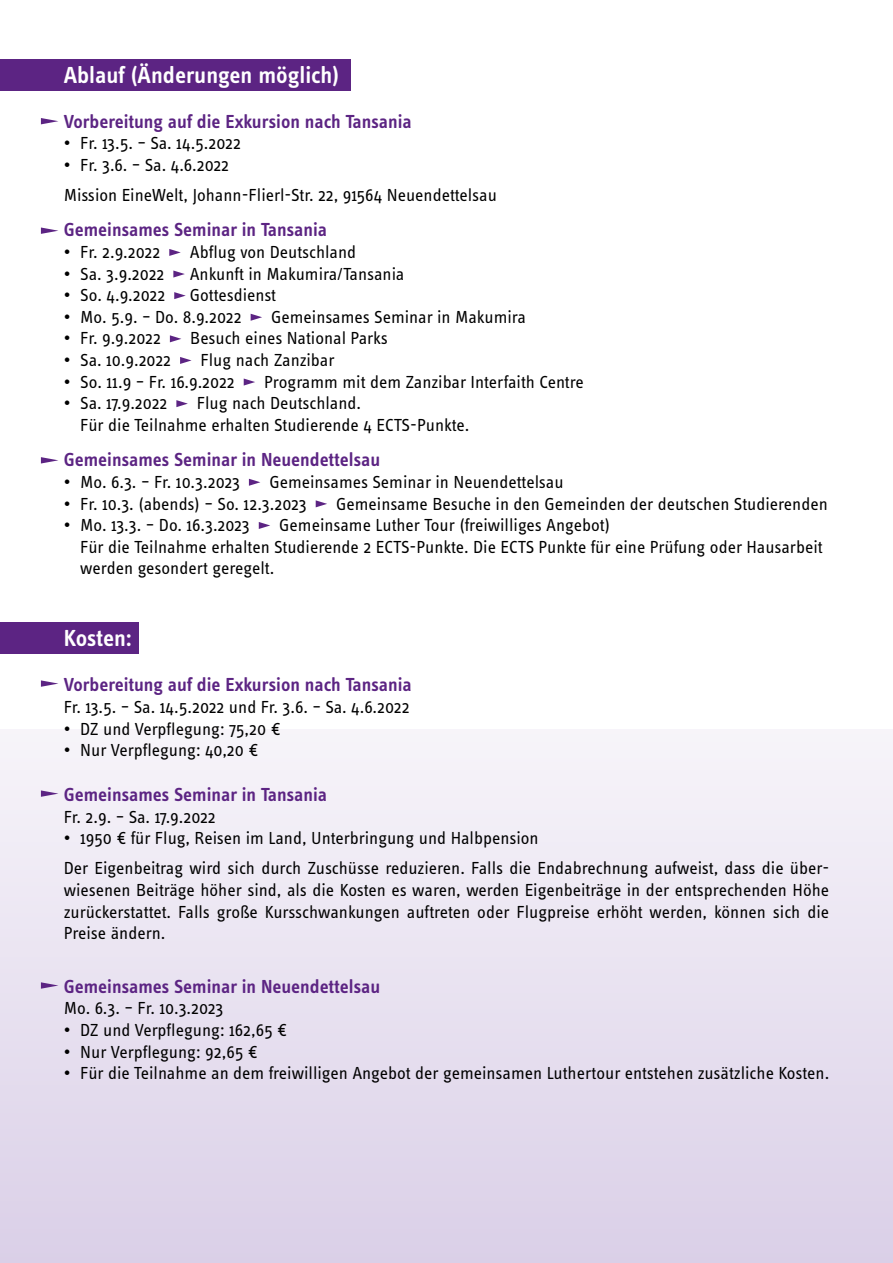
<style>
.page{position:relative;width:893px;height:1263px;background:#fff}
.page>*{position:absolute;margin:0;border:0;box-sizing:border-box;transform-origin:0 0}
.t1{font:600 24px "Info OT Text";color:#fff}
.t2{font:600 19.5px "Info OT Text";color:#5c2483}
.t3{font:18px/21.6px "Info OT Text";color:#000}
</style>
<div class="page">
<div style="left:0;top:729px;width:893px;height:534px;background:linear-gradient(to bottom,#f7f4fa,#dacfe7)"></div>
<div style="left:0;top:622px;width:138px;height:32px;background:#5c2483"></div>
<div style="left:0;top:60px;width:351px;height:31px;background:#5c2483"></div>
<svg style="left:169px;top:249px;width:12px;height:7px"></svg>
<svg style="left:173px;top:270px;width:12px;height:8px"></svg>
<svg style="left:174px;top:292px;width:12px;height:7px"></svg>
<svg style="left:251px;top:314px;width:11px;height:7px"></svg>
<svg style="left:170px;top:335px;width:11px;height:7px"></svg>
<svg style="left:180px;top:357px;width:12px;height:7px"></svg>
<svg style="left:244px;top:378px;width:11px;height:8px"></svg>
<svg style="left:176px;top:400px;width:12px;height:7px"></svg>
<svg style="left:249px;top:479px;width:11px;height:7px"></svg>
<svg style="left:316px;top:500px;width:11px;height:7px"></svg>
<svg style="left:259px;top:522px;width:11px;height:7px"></svg>
<svg style="left:41px;top:118px;width:17px;height:6px"></svg>
<svg style="left:41px;top:227px;width:17px;height:7px"></svg>
<svg style="left:41px;top:457px;width:17px;height:6px"></svg>
<svg style="left:41px;top:680px;width:17px;height:7px"></svg>
<svg style="left:41px;top:790px;width:17px;height:7px"></svg>
<svg style="left:41px;top:982px;width:17px;height:7px"></svg>
<h1 class="t1" style="left:64px;top:60px;width:277px">Ablauf (Änderungen möglich)</h1>
<p class="t2" style="left:64px;top:109px;width:349px">Vorbereitung auf die Exkursion nach Tansania</p>
<p class="t3" style="left:64px;top:132px;width:179px">• Fr. 13.5. – Sa. 14.5.2022</p>
<p class="t3" style="left:64px;top:150px;width:435px;line-height:30.2px">• Fr. 3.6. – Sa. 4.6.2022<br>Mission EineWelt, Johann-Flierl-Str. 22, 91564 Neuendettelsau</p>
<p class="t2" style="left:64px;top:218px;width:265px">Gemeinsames Seminar in Tansania</p>
<p class="t3" style="left:64px;top:241px;width:98px">• Fr. 2.9.2022</p>
<p class="t3" style="left:190px;top:241px;width:168px">Abflug von Deutschland</p>
<p class="t3" style="left:64px;top:263px;width:102px">• Sa. 3.9.2022</p>
<p class="t3" style="left:190px;top:263px;width:216px">Ankunft in Makumira/Tansania</p>
<p class="t3" style="left:64px;top:284px;width:103px">• So. 4.9.2022</p>
<p class="t3" style="left:190px;top:284px;width:88px">Gottesdienst</p>
<p class="t3" style="left:64px;top:306px;width:179px">• Mo. 5.9. – Do. 8.9.2022</p>
<p class="t3" style="left:271px;top:306px;width:257px">Gemeinsames Seminar in Makumira</p>
<p class="t3" style="left:64px;top:327px;width:99px">• Fr. 9.9.2022</p>
<p class="t3" style="left:190px;top:327px;width:199px">Besuch eines National Parks</p>
<p class="t3" style="left:64px;top:349px;width:109px">• Sa. 10.9.2022</p>
<p class="t3" style="left:200px;top:349px;width:136px">Flug nach Zanzibar</p>
<p class="t3" style="left:64px;top:371px;width:172px">• So. 11.9 – Fr. 16.9.2022</p>
<p class="t3" style="left:264px;top:371px;width:321px">Programm mit dem Zanzibar Interfaith Centre</p>
<p class="t3" style="left:64px;top:392px;width:105px">• Sa. 17.9.2022</p>
<p class="t3" style="left:80px;top:392px;width:390px;text-align:center">Flug nach Deutschland.<br>Für die Teilnahme erhalten Studierende 4 ECTS-Punkte.</p>
<p class="t2" style="left:64px;top:448px;width:318px">Gemeinsames Seminar in Neuendettelsau</p>
<p class="t3" style="left:64px;top:471px;width:178px">• Mo. 6.3. – Fr. 10.3.2023</p>
<p class="t3" style="left:269px;top:471px;width:296px">Gemeinsames Seminar in Neuendettelsau</p>
<p class="t3" style="left:64px;top:492px;width:244px">• Fr. 10.3. (abends) – So. 12.3.2023</p>
<p class="t3" style="left:336px;top:492px;width:493px">Gemeinsame Besuche in den Gemeinden der deutschen Studierenden</p>
<p class="t3" style="left:64px;top:514px;width:188px">• Mo. 13.3. – Do. 16.3.2023</p>
<p class="t3" style="left:80px;top:514px;width:744px;text-indent:199px">Gemeinsame Luther Tour (freiwilliges Angebot)<br>Für die Teilnahme erhalten Studierende 2 ECTS-Punkte. Die ECTS Punkte für eine Prüfung oder Hausarbeit werden gesondert geregelt.</p>
<h1 class="t1" style="left:64px;top:623px;width:70px">Kosten:</h1>
<p class="t2" style="left:64px;top:673px;width:349px">Vorbereitung auf die Exkursion nach Tansania</p>
<p class="t3" style="left:64px;top:696px;width:347px">Fr. 13.5. – Sa. 14.5.2022 und Fr. 3.6. – Sa. 4.6.2022</p>
<p class="t3" style="left:64px;top:717px;width:218px">• DZ und Verpflegung: 75,20 €</p>
<p class="t3" style="left:64px;top:739px;width:196px">• Nur Verpflegung: 40,20 €</p>
<p class="t2" style="left:64px;top:783px;width:265px">Gemeinsames Seminar in Tansania</p>
<p class="t3" style="left:64px;top:806px;width:154px">Fr. 2.9. – Sa. 17.9.2022</p>
<p class="t3" style="left:64px;top:823px;width:767px;line-height:30.2px">• 1950 € für Flug, Reisen im Land, Unterbringung und Halbpension<br>Der Eigenbeitrag wird sich durch Zuschüsse reduzieren. Falls die Endabrechnung aufweist, dass die über-</p>
<p class="t3" style="left:64px;top:879px;width:767px;text-align:justify">wiesenen Beiträge höher sind, als die Kosten es waren, werden Eigenbeiträge in der entsprechenden Höhe zurückerstattet. Falls große Kursschwankungen auftreten oder Flugpreise erhöht werden, können sich die Preise ändern.</p>
<p class="t2" style="left:64px;top:974px;width:318px">Gemeinsames Seminar in Neuendettelsau</p>
<p class="t3" style="left:64px;top:997px;width:161px">Mo. 6.3. – Fr. 10.3.2023</p>
<p class="t3" style="left:64px;top:1019px;width:225px">• DZ und Verpflegung: 162,65 €</p>
<p class="t3" style="left:64px;top:1040px;width:195px">• Nur Verpflegung: 92,65 €</p>
<p class="t3" style="left:64px;top:1062px;width:767px">• Für die Teilnahme an dem freiwilligen Angebot der gemeinsamen Luthertour entstehen zusätzliche Kosten.</p>
</div>
